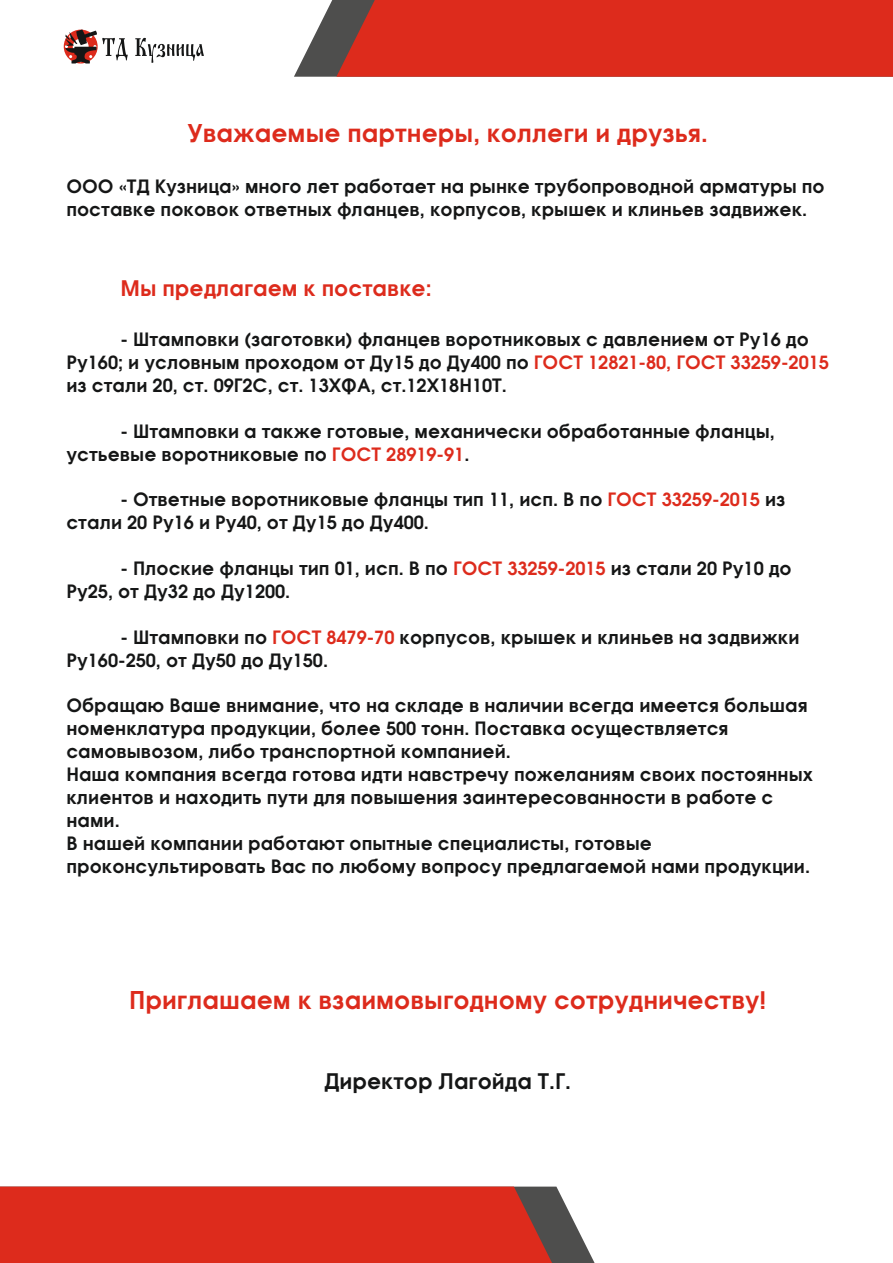
<style>
.page{position:relative;width:893px;height:1263px;background:#fff}
.page>*{position:absolute;margin:0;border:0;box-sizing:border-box;transform-origin:0 0}
.t1{font:600 24px "Avant Garde";color:#dd2b1c}
.t2{font:600 21px "Avant Garde";color:#dd2b1c}
.t3{font:600 21px "Avant Garde";color:#151616}
.t4{font:600 18px/23px "Avant Garde";color:#151616}
.s1{color:#dd2b1c}
</style>
<div class="page">
<svg style="left:294px;top:0;width:42px;height:77px;fill:#4e4e4d"></svg>
<svg style="left:556px;top:1186px;width:39px;height:77px"></svg>
<div style="left:336px;top:0;width:557px;height:77px;background:#dd2b1c"></div>
<div style="left:0;top:1186px;width:556px;height:77px;background:#dd2b1c"></div>
<svg style="left:64px;top:29px;width:140px;height:35px"></svg>
<h1 class="t1" style="left:187px;top:124px;width:522px">Уважаемые партнеры, коллеги и друзья.</h1>
<p class="t4" style="left:66px;top:177px;width:760px">ООО «ТД Кузница» много лет работает на рынке трубопроводной арматуры по поставке поковок ответных фланцев, корпусов, крышек и клиньев задвижек.</p>
<p class="t2" style="left:120px;top:280px;width:313px">Мы предлагаем к поставке:</p>
<p class="t4" style="left:66px;top:330px;width:764px;text-indent:54px">- Штамповки (заготовки) фланцев воротниковых с давлением от Ру16 до<br>Ру160; и условным проходом от Ду15 до Ду400 по <span class="s1">ГОСТ 12821-80, ГОСТ 33259-2015 </span>из стали 20, ст. 09Г2С, ст. 13ХФА, ст.12Х18Н10Т.</p>
<p class="t4" style="left:66px;top:421px;width:710px;text-indent:54px">- Штамповки а также готовые, механически обработанные фланцы, устьевые воротниковые по <span class="s1">ГОСТ 28919-91</span>.</p>
<p class="t4" style="left:66px;top:490px;width:721px;text-indent:54px">- Ответные воротниковые фланцы тип 11, исп. В по <span class="s1">ГОСТ 33259-2015</span> из стали 20 Ру16 и Ру40, от Ду15 до Ду400.</p>
<p class="t4" style="left:66px;top:559px;width:727px;text-indent:54px">- Плоские фланцы тип 01, исп. В по <span class="s1">ГОСТ 33259-2015</span> из стали 20 Ру10 до<br>Ру25, от Ду32 до Ду1200.</p>
<p class="t4" style="left:66px;top:627px;width:735px;text-indent:54px">- Штамповки по <span class="s1">ГОСТ 8479-70</span> корпусов, крышек и клиньев на задвижки<br>Ру160-250, от Ду50 до Ду150.</p>
<p class="t4" style="left:66px;top:696px;width:748px">Обращаю Ваше внимание, что на складе в наличии всегда имеется большая номенклатура продукции, более 500 тонн. Поставка осуществляется самовывозом, либо транспортной компанией.<br>Наша компания всегда готова идти навстречу пожеланиям своих постоянных клиентов и находить пути для повышения заинтересованности в работе с нами.<br>В нашей компании работают опытные специалисты, готовые проконсультировать Вас по любому вопросу предлагаемой нами продукции.</p>
<h1 class="t1" style="left:129px;top:990px;width:639px">Приглашаем к взаимовыгодному сотрудничеству!</h1>
<p class="t3" style="left:324px;top:1074px;width:248px">Директор Лагойда Т.Г.</p>
</div>
